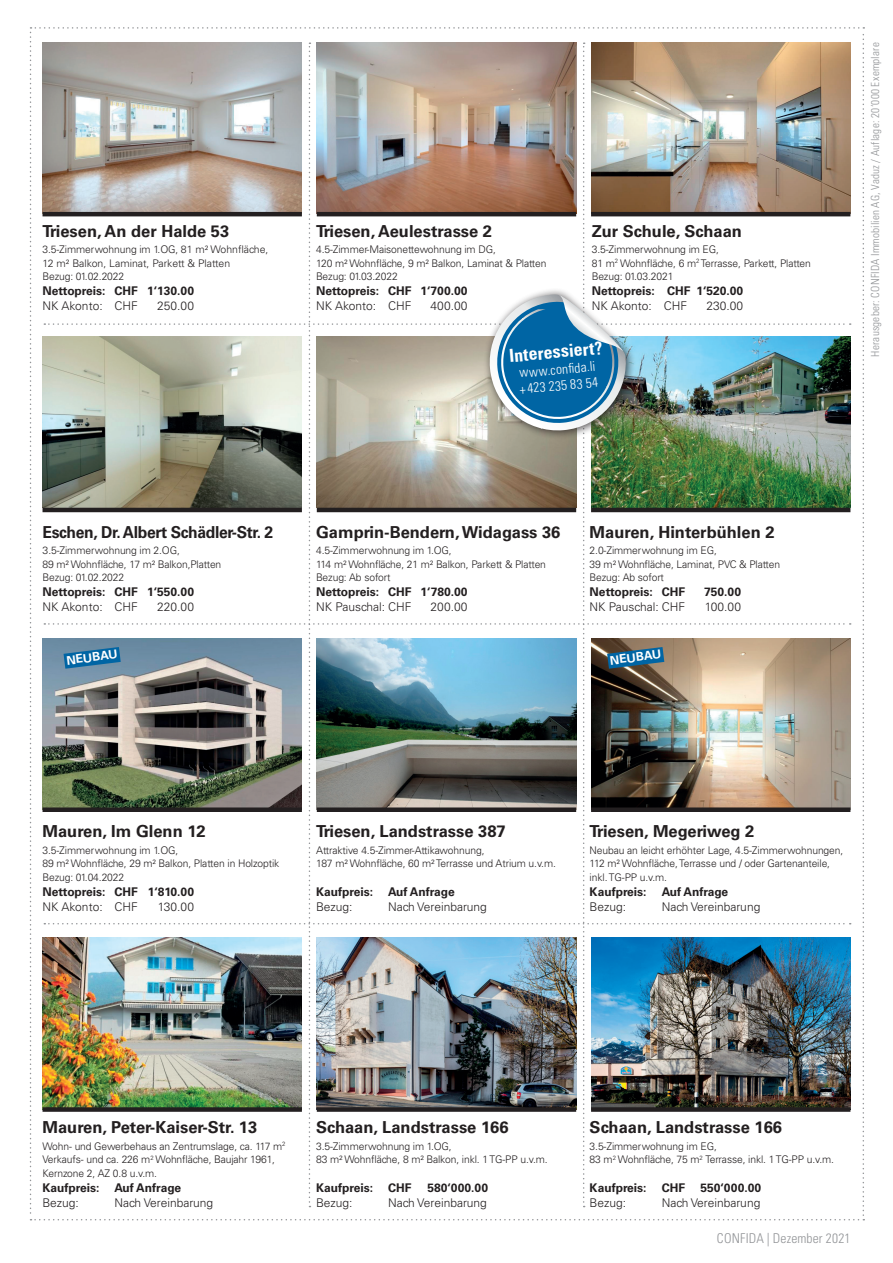
<style>
.page{position:relative;width:893px;height:1263px;background:#fff}
.page>*{position:absolute;margin:0;border:0;box-sizing:border-box;transform-origin:0 0}
.t1{font:700 condensed 18px "Univers";color:#fff}
.t2{font:700 16.5px "Univers";color:#231f20}
.t3{font:700 16.5px "Univers";letter-spacing:-.02em;color:#231f20;scale:.95 1}
.t4{font:300 condensed 13.5px/16.2px "Univers";color:#fff}
.t5{font:300 condensed 13.5px "Univers";letter-spacing:.01em;color:#939598}
.t6{font:700 12px "Univers";color:#231f20}
.t7{font:300 12px "Univers";color:#231f20}
.t8{font:700 12px "Univers";color:#fff}
.t9{font:300 condensed 11.1px "Univers";letter-spacing:.015em;color:#939598}
.t10{font:300 10.5px/13.5px "Univers";letter-spacing:-.01em;color:#231f20}
</style>
<div class="page">
<img style="left:30px;top:27px;width:834px;height:1193px">
<h2 class="t2" style="left:43px;top:221px;width:188px">Triesen, An der Halde 53</h2>
<p class="t10" style="left:43px;top:243px;width:227px">3.5-Zimmerwohnung im 1.OG, 81 m² Wohnfläche,<br>12 m² Balkon, Laminat, Parkett &amp; Platten<br>Bezug: 01.02.2022</p>
<p class="t6" style="left:43px;top:284px;width:153px">Nettopreis: CHF 1‘130.00</p>
<p class="t7" style="left:43px;top:298px;width:97px">NK Akonto: CHF</p>
<p class="t7" style="left:157px;top:298px;width:38px">250.00</p>
<h2 class="t2" style="left:316px;top:221px;width:178px">Triesen, Aeulestrasse 2</h2>
<p class="t10" style="left:316px;top:243px;width:232px">4.5-Zimmer-Maisonettewohnung im DG,<br>120 m² Wohnfläche, 9 m² Balkon, Laminat &amp; Platten<br>Bezug: 01.03.2022</p>
<p class="t6" style="left:316px;top:284px;width:153px">Nettopreis: CHF 1‘700.00</p>
<p class="t7" style="left:316px;top:298px;width:97px">NK Akonto: CHF</p>
<p class="t7" style="left:430px;top:298px;width:39px">400.00</p>
<h2 class="t2" style="left:592px;top:221px;width:152px">Zur Schule, Schaan</h2>
<p class="t10" style="left:592px;top:243px;width:221px">3.5-Zimmerwohnung im EG,<br>81 m<sup>2</sup> Wohnfläche, 6 m<sup>2</sup> Terrasse, Parkett, Platten<br>Bezug: 01.03.2021</p>
<p class="t6" style="left:592px;top:284px;width:153px">Nettopreis: CHF 1‘520.00</p>
<p class="t7" style="left:592px;top:298px;width:97px">NK Akonto: CHF</p>
<p class="t7" style="left:706px;top:298px;width:38px">230.00</p>
<h1 class="t1" style="left:508px;top:345px;width:95px;rotate:-5deg">Interessiert?</h1>
<p class="t4" style="left:517px;top:365px;width:80px;rotate:-5deg">www.confi da.li +423 235 83 54</p>
<h2 class="t3" style="left:43px;top:522px;width:244px">Eschen, Dr. Albert Schädler-Str. 2</h2>
<p class="t10" style="left:43px;top:544px;width:180px">3.5-Zimmerwohnung im 2.OG,<br>89 m² Wohnfläche, 17 m² Balkon,Platten<br>Bezug: 01.02.2022</p>
<p class="t6" style="left:43px;top:585px;width:153px">Nettopreis: CHF 1‘550.00</p>
<p class="t7" style="left:43px;top:600px;width:97px">NK Akonto: CHF</p>
<p class="t7" style="left:157px;top:600px;width:38px">220.00</p>
<h2 class="t2" style="left:316px;top:522px;width:246px">Gamprin-Bendern, Widagass 36</h2>
<p class="t10" style="left:316px;top:544px;width:231px">4.5-Zimmerwohnung im 1.OG,<br>114 m² Wohnfläche, 21 m² Balkon, Parkett &amp; Platten<br>Bezug: Ab sofort</p>
<p class="t6" style="left:316px;top:585px;width:153px">Nettopreis: CHF 1‘780.00</p>
<p class="t7" style="left:316px;top:600px;width:97px">NK Pauschal: CHF</p>
<p class="t7" style="left:430px;top:600px;width:39px">200.00</p>
<h2 class="t2" style="left:590px;top:522px;width:186px">Mauren, Hinterbühlen 2</h2>
<p class="t10" style="left:590px;top:544px;width:192px">2.0-Zimmerwohnung im EG,<br>39 m² Wohnfläche, Laminat, PVC &amp; Platten<br>Bezug: Ab sofort</p>
<p class="t6" style="left:590px;top:585px;width:97px">Nettopreis: CHF</p>
<p class="t6" style="left:704px;top:585px;width:38px">750.00</p>
<p class="t7" style="left:590px;top:600px;width:97px">NK Pauschal: CHF</p>
<p class="t7" style="left:705px;top:600px;width:38px">100.00</p>
<p class="t8" style="left:66px;top:653px;width:53px;rotate:-7deg">NEUBAU</p>
<p class="t8" style="left:609px;top:653px;width:53px;rotate:-7deg">NEUBAU</p>
<p class="t9" style="left:868px;top:357px;width:316px;rotate:-90deg">Herausgeber: CONFIDA Immobilien AG, Vaduz / Auflage: 20‘000 Exemplare</p>
<h2 class="t2" style="left:43px;top:822px;width:165px">Mauren, Im Glenn 12</h2>
<p class="t10" style="left:43px;top:843px;width:238px">3.5-Zimmerwohnung im 1.OG,<br>89 m² Wohnfläche, 29 m² Balkon, Platten in Holzoptik<br>Bezug: 01.04.2022</p>
<p class="t6" style="left:43px;top:884px;width:153px">Nettopreis: CHF 1‘810.00</p>
<p class="t7" style="left:43px;top:899px;width:97px">NK Akonto: CHF</p>
<p class="t7" style="left:158px;top:899px;width:38px">130.00</p>
<h2 class="t2" style="left:316px;top:822px;width:191px">Triesen, Landstrasse 387</h2>
<p class="t10" style="left:316px;top:843px;width:241px">Attraktive 4.5-Zimmer-Attikawohnung,<br>187 m² Wohnfläche, 60 m² Terrasse und Atrium u.v.m.</p>
<p class="t6" style="left:316px;top:884px;width:58px">Kaufpreis:</p>
<p class="t6" style="left:388px;top:884px;width:68px">Auf Anfrage</p>
<p class="t7" style="left:316px;top:899px;width:38px">Bezug:</p>
<p class="t7" style="left:388px;top:899px;width:100px">Nach Vereinbarung</p>
<h2 class="t2" style="left:590px;top:822px;width:166px">Triesen, Megeriweg 2</h2>
<p class="t10" style="left:590px;top:843px;width:255px">Neubau an leicht erhöhter Lage, 4.5-Zimmerwohnungen,<br>112 m² Wohnfläche, Terrasse und / oder Gartenanteile, inkl. TG-PP u.v.m.</p>
<p class="t6" style="left:590px;top:884px;width:58px">Kaufpreis:</p>
<p class="t6" style="left:662px;top:884px;width:68px">Auf Anfrage</p>
<p class="t7" style="left:590px;top:899px;width:38px">Bezug:</p>
<p class="t7" style="left:662px;top:899px;width:100px">Nach Vereinbarung</p>
<h2 class="t2" style="left:43px;top:1118px;width:216px">Mauren, Peter-Kaiser-Str. 13</h2>
<p class="t10" style="left:43px;top:1139px;width:245px">Wohn- und Gewerbehaus an Zentrumslage, ca. 117 m<sup>2<br></sup>Verkaufs- und ca. 226 m<sup>2</sup> Wohnfläche, Baujahr 1961,<br>Kernzone 2, AZ 0.8 u.v.m.</p>
<p class="t6" style="left:43px;top:1180px;width:58px">Kaufpreis:</p>
<p class="t6" style="left:115px;top:1180px;width:68px">Auf Anfrage</p>
<p class="t7" style="left:43px;top:1195px;width:38px">Bezug:</p>
<p class="t7" style="left:115px;top:1195px;width:100px">Nach Vereinbarung</p>
<h2 class="t2" style="left:316px;top:1118px;width:194px">Schaan, Landstrasse 166</h2>
<p class="t10" style="left:316px;top:1139px;width:233px">3.5-Zimmerwohnung im 1.OG,<br>83 m² Wohnfläche, 8 m² Balkon, inkl. 1 TG-PP u.v.m.</p>
<p class="t6" style="left:316px;top:1180px;width:58px">Kaufpreis:</p>
<p class="t6" style="left:388px;top:1180px;width:25px">CHF</p>
<p class="t6" style="left:427px;top:1180px;width:62px">580‘000.00</p>
<p class="t7" style="left:316px;top:1195px;width:38px">Bezug:</p>
<p class="t7" style="left:388px;top:1195px;width:100px">Nach Vereinbarung</p>
<h2 class="t2" style="left:590px;top:1118px;width:194px">Schaan, Landstrasse 166</h2>
<p class="t10" style="left:590px;top:1139px;width:246px">3.5-Zimmerwohnung im EG,<br>83 m<sup>2</sup> Wohnfläche, 75 m<sup>2</sup> Terrasse, inkl. 1 TG-PP u.v.m.</p>
<p class="t6" style="left:590px;top:1180px;width:58px">Kaufpreis:</p>
<p class="t6" style="left:662px;top:1180px;width:25px">CHF</p>
<p class="t6" style="left:700px;top:1180px;width:62px">550‘000.00</p>
<p class="t7" style="left:590px;top:1195px;width:38px">Bezug:</p>
<p class="t7" style="left:662px;top:1195px;width:100px">Nach Vereinbarung</p>
<p class="t5" style="left:717px;top:1230px;width:135px">CONFIDA | Dezember 2021</p>
</div>
